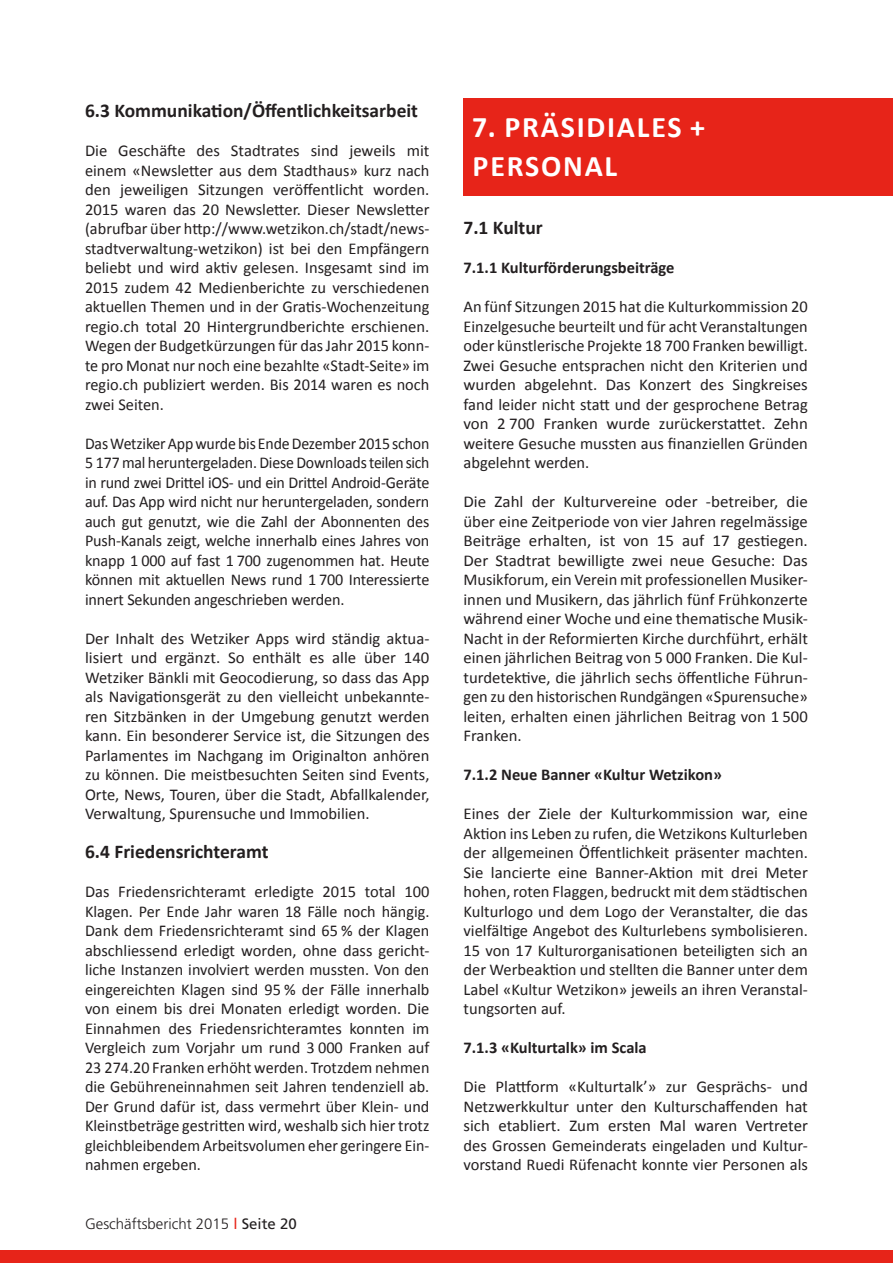
<style>
.page{position:relative;width:893px;height:1263px;background:#fff}
.page>*{position:absolute;margin:0;border:0;box-sizing:border-box;transform-origin:0 0}
.t1{font:700 30px/39px "Calibri";letter-spacing:.06em;color:#fff}
.t2{font:700 19.5px "Calibri";color:#231f20}
.t3{font:16.5px/19.5px "Calibri";color:#231f20;text-align:justify}
.t4{font:16.5px/19.5px "Calibri";color:#231f20;text-align:justify;scale:.96 1}
.t5{font:700 16.5px "Calibri";color:#231f20}
.t6{font:300 15px "Frutiger LT Std";color:#231f20}
.s1{font-weight:400;color:#e72419}
.s2{font-weight:400}
</style>
<div class="page">
<div style="left:0;top:1250px;width:893px;height:13px;background:#e72419"></div>
<div style="left:463px;top:98px;width:430px;height:97px;background:#e72419"></div>
<p class="t2" style="left:85px;top:98px;width:334px">6.3 Kommunikation/Öffentlichkeitsarbeit</p>
<p class="t3" style="left:85px;top:141px;width:346px">Die Geschäfte des Stadtrates sind jeweils mit einem «Newsletter aus dem Stadthaus» kurz nach den jeweiligen Sitzungen veröffentlicht worden.<br>2015 waren das 20 Newsletter. Dieser Newsletter (abrufbar über http://www.wetzikon.ch/stadt/news&shy;stadtverwaltung-wetzikon) ist bei den Empfängern beliebt und wird aktiv gelesen. Insgesamt sind im 2015 zudem 42 Medienberichte zu verschiedenen aktuellen Themen und in der Gratis-Wochenzeitung regio.ch total 20 Hintergrundberichte erschienen.<br>Wegen der Budgetkürzungen für das Jahr 2015 konn&shy;te pro Monat nur noch eine bezahlte «Stadt-Seite» im regio.ch publiziert werden. Bis 2014 waren es noch zwei Seiten.</p>
<p class="t4" style="left:85px;top:434px;width:360px">Das Wetziker App wurde bis Ende Dezember 2015 schon 5 177 mal heruntergeladen. Diese Downloads teilen sich in rund zwei Drittel iOS- und ein Drittel Android-Geräte auf. Das App wird nicht nur heruntergeladen, sondern auch gut genutzt, wie die Zahl der Abonnenten des Push-Kanals zeigt, welche innerhalb eines Jahres von knapp 1 000 auf fast 1 700 zugenommen hat. Heute können mit aktuellen News rund 1 700 Interessierte innert Sekunden angeschrieben werden.</p>
<p class="t3" style="left:85px;top:629px;width:346px">Der Inhalt des Wetziker Apps wird ständig aktua&shy;lisiert und ergänzt. So enthält es alle über 140<br>Wetziker Bänkli mit Geocodierung, so dass das App als Navigationsgerät zu den vielleicht unbekannte&shy;ren Sitzbänken in der Umgebung genutzt werden kann. Ein besonderer Service ist, die Sitzungen des Parlamentes im Nachgang im Originalton anhören zu können. Die meistbesuchten Seiten sind Events, Orte, News, Touren, über die Stadt, Abfallkalender, Verwaltung, Spurensuche und Immobilien.</p>
<p class="t2" style="left:85px;top:839px;width:185px">6.4 Friedensrichteramt</p>
<p class="t3" style="left:85px;top:882px;width:346px">Das Friedensrichteramt erledigte 2015 total 100<br>Klagen. Per Ende Jahr waren 18 Fälle noch hängig.<br>Dank dem Friedensrichteramt sind 65 % der Klagen abschliessend erledigt worden, ohne dass gericht&shy;liche Instanzen involviert werden mussten. Von den eingereichten Klagen sind 95 % der Fälle innerhalb von einem bis drei Monaten erledigt worden. Die Einnahmen des Friedensrichteramtes konnten im Vergleich zum Vorjahr um rund 3 000 Franken auf 23 274.20 Franken erhöht werden. Trotzdem nehmen die Gebühreneinnahmen seit Jahren tendenziell ab.<br>Der Grund dafür ist, dass vermehrt über Klein- und Kleinstbeträge gestritten wird, weshalb sich hier trotz gleichbleibendem Arbeitsvolumen eher geringere Ein&shy;nahmen ergeben.</p>
<p class="t6" style="left:85px;top:1215px;width:213px">Geschäftsbericht 2015 <span class="s1">l</span> <span class="s2">Seite 20</span></p>
<h1 class="t1" style="left:472px;top:107px;width:235px">7. PRÄSIDIALES +<br>PERSONAL</h1>
<p class="t2" style="left:463px;top:215px;width:81px">7.1 Kultur</p>
<p class="t5" style="left:463px;top:257px;width:212px">7.1.1 Kulturförderungsbeiträge</p>
<p class="t3" style="left:463px;top:297px;width:346px">An fünf Sitzungen 2015 hat die Kulturkommission 20<br>Einzelgesuche beurteilt und für acht Veranstaltungen oder künstlerische Projekte 18 700 Franken bewilligt.<br>Zwei Gesuche entsprachen nicht den Kriterien und wurden abgelehnt. Das Konzert des Singkreises fand leider nicht statt und der gesprochene Betrag von 2 700 Franken wurde zurückerstattet. Zehn weitere Gesuche mussten aus finanziellen Gründen abgelehnt werden.</p>
<p class="t3" style="left:463px;top:492px;width:346px">Die Zahl der Kulturvereine oder -betreiber, die über eine Zeitperiode von vier Jahren regelmässige Beiträge erhalten, ist von 15 auf 17 gestiegen.<br>Der Stadtrat bewilligte zwei neue Gesuche: Das Musikforum, ein Verein mit professionellen Musiker&shy;innen und Musikern, das jährlich fünf Frühkonzerte während einer Woche und eine thematische Musik-Nacht in der Reformierten Kirche durchführt, erhält einen jährlichen Beitrag von 5 000 Franken. Die Kul&shy;turdetektive, die jährlich sechs öffentliche Führun&shy;gen zu den historischen Rundgängen «Spurensuche» leiten, erhalten einen jährlichen Beitrag von 1 500<br>Franken.</p>
<p class="t5" style="left:463px;top:764px;width:260px">7.1.2 Neue Banner «Kultur Wetzikon»</p>
<p class="t3" style="left:463px;top:804px;width:346px">Eines der Ziele der Kulturkommission war, eine Aktion ins Leben zu rufen, die Wetzikons Kulturleben der allgemeinen Öffentlichkeit präsenter machten.<br>Sie lancierte eine Banner-Aktion mit drei Meter hohen, roten Flaggen, bedruckt mit dem städtischen Kulturlogo und dem Logo der Veranstalter, die das vielfältige Angebot des Kulturlebens symbolisieren.<br>15 von 17 Kulturorganisationen beteiligten sich an der Werbeaktion und stellten die Banner unter dem Label «Kultur Wetzikon» jeweils an ihren Veranstal&shy;tungsorten auf.</p>
<p class="t5" style="left:463px;top:1037px;width:185px">7.1.3 «Kulturtalk» im Scala</p>
<p class="t3" style="left:463px;top:1077px;width:346px">Die Plattform «Kulturtalk’» zur Gesprächs- und Netzwerkkultur unter den Kulturschaffenden hat sich etabliert. Zum ersten Mal waren Vertreter des Grossen Gemeinderats eingeladen und Kultur&shy;vorstand Ruedi Rüfenacht konnte vier Personen als</p>
</div>
